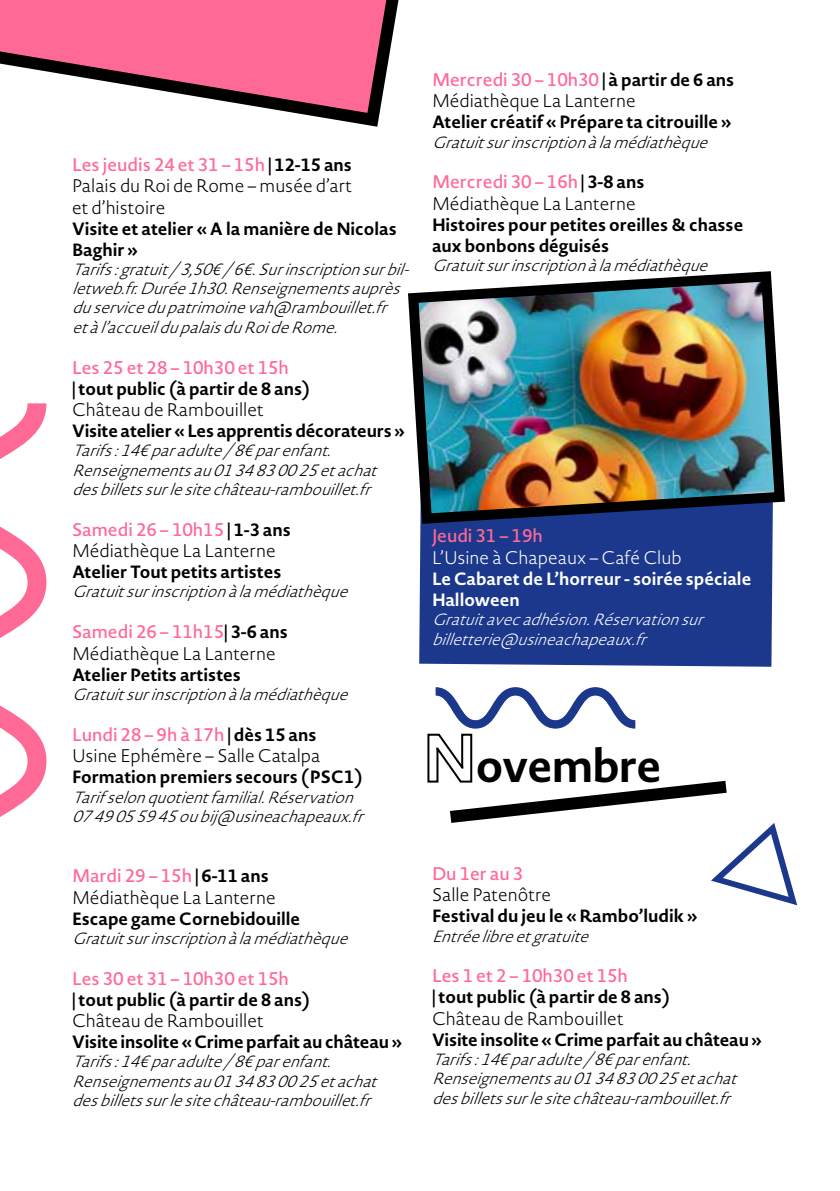
<style>
.page{position:relative;width:840px;height:1191px;background:#fff}
.page>*{position:absolute;margin:0;border:0;box-sizing:border-box;transform-origin:0 0}
.t1{font:700 45.6px "Novel Sans Ar";letter-spacing:-.02em;color:#000}
.t2{font:200 18px/21.6px "Novel Sans Ar";color:#000}
.t3{font:500 18px "Novel Sans Ar";color:#ff6996}
.t4{font:200 18px "Novel Sans Ar";color:#fff}
.t5{font:700 17.6px/21px "Novel Sans Ar";color:#000}
.t6{font:700 17.6px/21px "Novel Sans Ar";color:#fff}
.t7{font:italic 200 16px/19.2px "Novel Sans Ar";color:#000}
.t8{font:italic 200 16px/19.2px "Novel Sans Ar";color:#fff}
.s1{font-weight:500;color:#ff6996}
.s2{font-weight:700;font-size:17.6px}
.s3{font-size:66px}
</style>
<div class="page">
<div style="left:419px;top:529px;width:353px;height:138px;background:#1c388c"></div>
<img style="left:408px;top:271px;width:377px;height:258px">
<svg style="left:0;top:0;width:399px;height:127px"></svg>
<svg style="left:0;top:403px;width:46px;height:414px"></svg>
<svg style="left:435px;top:687px;width:200px;height:41px"></svg>
<svg style="left:450px;top:780px;width:346px;height:125px"></svg>
<p class="t2" style="left:72px;top:154px;width:281px;text-align:justify"><span class="s1">Les jeudis 24 et 31 – 15h</span> <span class="s2">| 12-15 ans </span>Palais du Roi de Rome – musée d’art et d’histoire</p>
<p class="t5" style="left:72px;top:218px;width:326px">Visite et atelier « A la manière de Nicolas<br>Baghir »</p>
<p class="t7" style="left:72px;top:260px;width:346px">Tarifs:gratuit/3,50€/6€.Surinscriptionsurbil&shy;letweb.fr.Durée1h30.Renseignementsauprès duservicedupatrimoinevah@rambouillet.fr etàl’accueildupalaisduRoideRome.</p>
<p class="t3" style="left:72px;top:357px;width:218px">Les 25 et 28 – 10h30 et 15h</p>
<p class="t5" style="left:72px;top:378px;width:239px">| tout public (à partir de 8 ans)</p>
<p class="t2" style="left:72px;top:399px;width:193px">Château de Rambouillet</p>
<p class="t5" style="left:72px;top:420px;width:334px">Visite atelier « Les apprentis décorateurs »</p>
<p class="t7" style="left:72px;top:441px;width:314px">Tarifs:14€paradulte/8€parenfant.<br>Renseignementsau0134830025etachat desbilletssurlesitechâteau-rambouillet.fr</p>
<p class="t2" style="left:72px;top:518px;width:220px"><span class="s1">Samedi 26 – 10h15</span> <span class="s2">| 1-3 ans<br></span>Médiathèque La Lanterne</p>
<p class="t5" style="left:72px;top:561px;width:211px">Atelier Tout petits artistes</p>
<p class="t7" style="left:72px;top:582px;width:285px">Gratuitsurinscriptionàlamédiathèque</p>
<p class="t2" style="left:72px;top:621px;width:217px"><span class="s1">Samedi 26 – 11h15</span><span class="s2">| 3-6 ans<br></span>Médiathèque La Lanterne</p>
<p class="t5" style="left:72px;top:664px;width:170px">Atelier Petits artistes</p>
<p class="t7" style="left:72px;top:685px;width:285px">Gratuitsurinscriptionàlamédiathèque</p>
<p class="t2" style="left:72px;top:724px;width:250px"><span class="s1">Lundi 28 – 9h à 17h</span> <span class="s2">| dès 15 ans<br></span>Usine Ephémère – Salle Catalpa</p>
<p class="t5" style="left:72px;top:767px;width:292px">Formation premiers secours (PSC1)</p>
<p class="t7" style="left:72px;top:787px;width:301px">Tarifselonquotientfamilial.Réservation<br>0749055945oubij@usineachapeaux.fr</p>
<p class="t2" style="left:72px;top:865px;width:205px"><span class="s1">Mardi 29 – 15h</span> <span class="s2">| 6-11 ans<br></span>Médiathèque La Lanterne</p>
<p class="t5" style="left:72px;top:908px;width:229px">Escape game Cornebidouille</p>
<p class="t7" style="left:72px;top:928px;width:285px">Gratuitsurinscriptionàlamédiathèque</p>
<p class="t3" style="left:72px;top:967px;width:218px">Les 30 et 31 – 10h30 et 15h</p>
<p class="t5" style="left:72px;top:989px;width:239px">| tout public (à partir de 8 ans)</p>
<p class="t2" style="left:72px;top:1010px;width:193px">Château de Rambouillet</p>
<p class="t5" style="left:72px;top:1031px;width:331px">Visite insolite « Crime parfait au château »</p>
<p class="t7" style="left:72px;top:1052px;width:314px">Tarifs:14€paradulte/8€parenfant.<br>Renseignementsau0134830025etachat desbilletssurlesitechâteau-rambouillet.fr</p>
<p class="t2" style="left:432px;top:69px;width:303px"><span class="s1">Mercredi 30 – 10h30</span> <span class="s2">| à partir de 6 ans<br></span>Médiathèque La Lanterne</p>
<p class="t5" style="left:432px;top:112px;width:300px">Atelier créatif « Prépare ta citrouille »</p>
<p class="t7" style="left:432px;top:132px;width:285px">Gratuitsurinscriptionàlamédiathèque</p>
<p class="t2" style="left:432px;top:171px;width:214px"><span class="s1">Mercredi 30 – 16h</span> <span class="s2">| 3-8 ans<br></span>Médiathèque La Lanterne</p>
<p class="t5" style="left:432px;top:214px;width:313px">Histoires pour petites oreilles &amp; chasse aux bonbons déguisés</p>
<p class="t7" style="left:432px;top:256px;width:285px">Gratuitsurinscriptionàlamédiathèque</p>
<p class="t3" style="left:432px;top:526px;width:112px">Jeudi 31 – 19h</p>
<p class="t4" style="left:432px;top:547px;width:251px">L’Usine à Chapeaux – Café Club</p>
<p class="t6" style="left:432px;top:568px;width:320px">Le Cabaret de L’horreur - soirée spéciale<br>Halloween</p>
<p class="t8" style="left:432px;top:610px;width:281px">Gratuitavecadhésion.Réservationsur billetterie@usineachapeaux.fr</p>
<h1 class="t1" style="left:422px;top:739px;width:240px"><span class="s3">N</span>ovembre</h1>
<p class="t3" style="left:432px;top:863px;width:93px">Du 1er au 3</p>
<p class="t2" style="left:432px;top:884px;width:121px">Salle Patenôtre</p>
<p class="t5" style="left:432px;top:906px;width:266px">Festival du jeu le « Rambo’ludik »</p>
<p class="t7" style="left:432px;top:926px;width:166px">Entréelibreetgratuite</p>
<p class="t3" style="left:432px;top:965px;width:197px">Les 1 et 2 – 10h30 et 15h</p>
<p class="t5" style="left:432px;top:987px;width:239px">| tout public (à partir de 8 ans)</p>
<p class="t2" style="left:432px;top:1008px;width:193px">Château de Rambouillet</p>
<p class="t5" style="left:432px;top:1029px;width:331px">Visite insolite « Crime parfait au château »</p>
<p class="t7" style="left:432px;top:1050px;width:314px">Tarifs:14€paradulte/8€parenfant.<br>Renseignementsau0134830025etachat desbilletssurlesitechâteau-rambouillet.fr</p>
</div>
